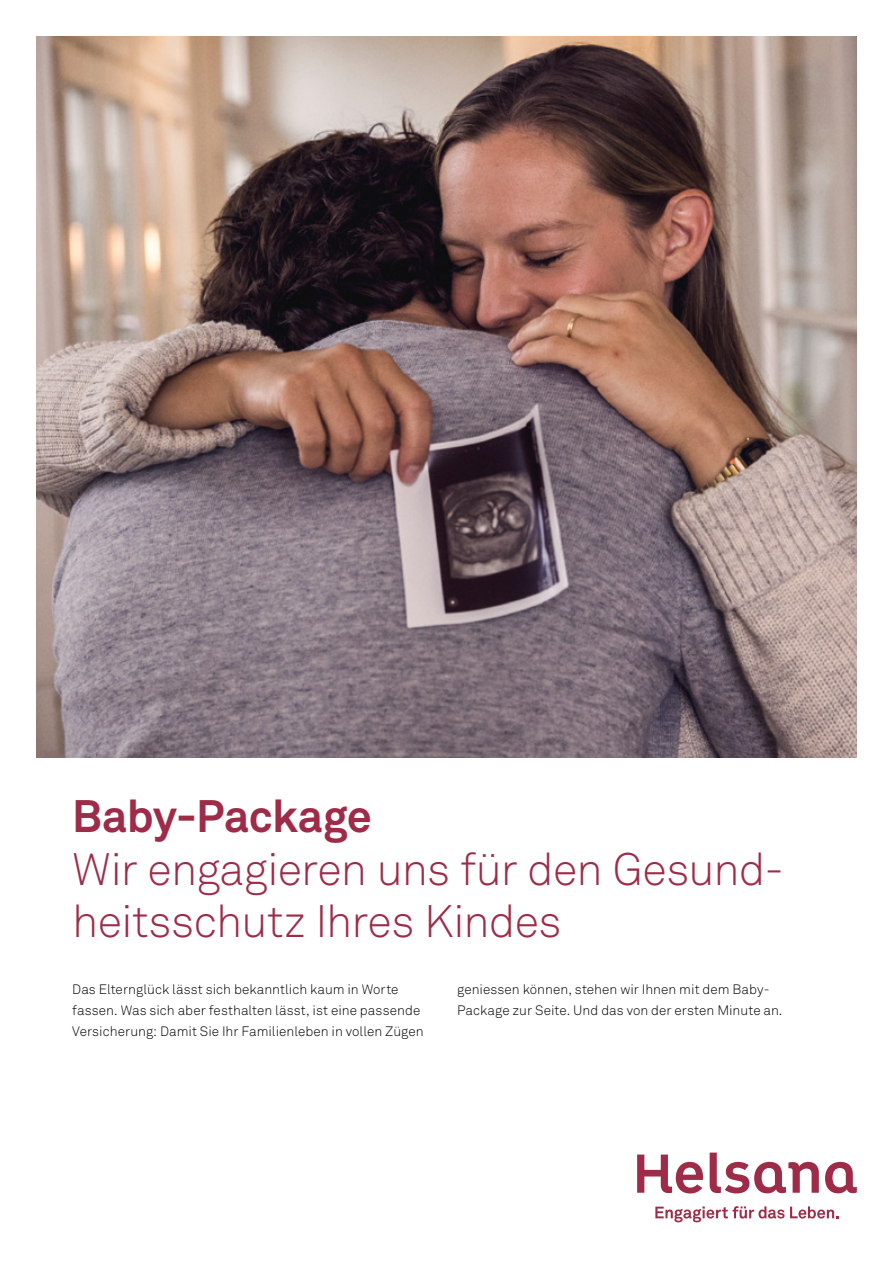
<style>
.page{position:relative;width:893px;height:1263px;background:#fff}
.page>*{position:absolute;margin:0;border:0;box-sizing:border-box;transform-origin:0 0}
.t1{font:300 45px/52.5px "Akkurat Helsana";letter-spacing:-.015em;color:#9e2c48}
.t2{font:700 45px "Akkurat Helsana";letter-spacing:-.01em;color:#9e2c48}
.t3{font:300 13.5px/20.7px "Akkurat Helsana";letter-spacing:.005em;color:#000}
</style>
<div class="page">
<svg style="left:655px;top:1206px;width:184px;height:16px"></svg>
<svg style="left:637px;top:1154px;width:66px;height:39px"></svg>
<svg style="left:710px;top:1152px;width:109px;height:41px"></svg>
<svg style="left:825px;top:1162px;width:32px;height:31px"></svg>
<img style="left:36px;top:36px;width:821px;height:722px">
<h1 class="t2" style="left:72px;top:789px;width:301px">Baby-Package</h1>
<h1 class="t1" style="left:72px;top:843px;width:713px">Wir engagieren uns für den Gesund&shy;heitsschutz Ihres Kindes</h1>
<p class="t3" style="left:72px;top:979px;width:353px">Das Elternglück lässt sich bekanntlich kaum in Worte fassen. Was sich aber festhalten lässt, ist eine passende<br>Versicherung: Damit Sie Ihr Familienleben in vollen Zügen</p>
<p class="t3" style="left:457px;top:979px;width:327px">geniessen können, stehen wir Ihnen mit dem Baby-<br>Package zur Seite. Und das von der ersten Minute an.</p>
</div>
